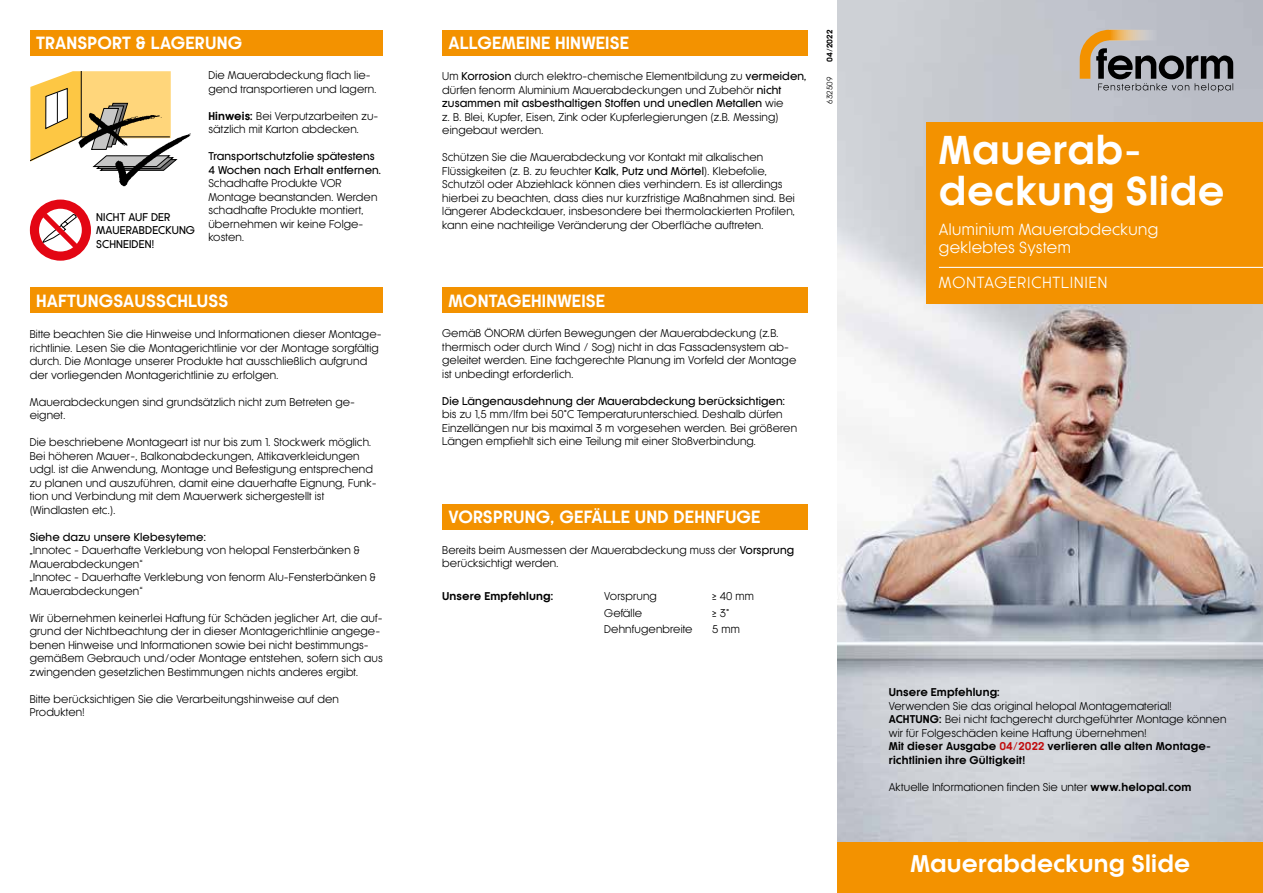
<style>
.page{position:relative;width:1263px;height:893px;background:#fff}
.page>*{position:absolute;margin:0;border:0;box-sizing:border-box;transform-origin:0 0}
.t1{font:700 37.5px/40.5px "Klef";letter-spacing:.015em;color:#fff}
.t2{font:700 22.5px "Klef";letter-spacing:.01em;color:#fff}
.t3{font:700 16.5px "Klef";letter-spacing:.01em;color:#fff}
.t4{font:15px/18px "Klef";letter-spacing:.03em;color:#fff}
.t5{font:15px "Klef";letter-spacing:.065em;color:#fff}
.t6{font:10.5px/13.5px "Klef";letter-spacing:.01em;color:#000}
.t7{font:500 10.5px/13.5px "Klef";letter-spacing:.01em;color:#000}
.t8{font:700 10.5px "Klef";letter-spacing:.01em;color:#000}
.t9{font:700 7.5px "Klef";letter-spacing:.01em;color:#000}
.t10{font:7.5px "Klef";letter-spacing:.01em;color:#000}
.s1{font-weight:700}
.s2{font-weight:500}
.s3{font-weight:700;color:#c00d0e}
</style>
<div class="page">
<img style="left:838px;top:0;width:425px;height:842px">
<svg style="left:1080px;top:30px;width:153px;height:62px;background:#99948e"></svg>
<div style="left:838px;top:842px;width:425px;height:51px;background:#f39200"></div>
<div style="left:926px;top:122px;width:337px;height:181px;background:#f39200"></div>
<hr style="left:939px;top:267px;width:324px;height:1px;background:#fff">
<div style="left:30px;top:30px;width:353px;height:26px;background:#f39200"></div>
<svg style="left:30px;top:71px;width:141px;height:100px"></svg>
<img style="left:74px;top:108px;width:93px;height:42px">
<img style="left:101px;top:125px;width:90px;height:62px">
<svg style="left:30px;top:200px;width:61px;height:61px"></svg>
<div style="left:30px;top:288px;width:353px;height:25px;background:#f39200"></div>
<div style="left:442px;top:288px;width:366px;height:25px;background:#f39200"></div>
<div style="left:442px;top:30px;width:366px;height:25px;background:#f39200"></div>
<div style="left:442px;top:504px;width:366px;height:26px;background:#f39200"></div>
<h3 class="t3" style="left:36px;top:34px;width:207px">TRANSPORT &amp; LAGERUNG</h3>
<p class="t7" style="left:96px;top:210px;width:100px">NICHT AUF DER<br>MAUERABDECKUNG<br>SCHNEIDEN!</p>
<p class="t6" style="left:208px;top:69px;width:170px">Die Mauerabdeckung flach lie&shy;gend transportieren und lagern.</p>
<p class="t6" style="left:208px;top:109px;width:172px"><span class="s1">Hinweis:</span> Bei Verputzarbeiten zu&shy;sätzlich mit Karton abdecken.</p>
<p class="t7" style="left:208px;top:150px;width:175px">Transportschutzfolie spätestens<br>4 Wochen nach Erhalt entfernen.</p>
<p class="t6" style="left:208px;top:177px;width:171px">Schadhafte Produkte VOR<br>Montage beanstanden. Werden schadhafte Produkte montiert, übernehmen wir keine Folge&shy;kosten.</p>
<h3 class="t3" style="left:449px;top:34px;width:182px">ALLGEMEINE HINWEISE</h3>
<p class="t6" style="left:442px;top:70px;width:366px">Um <span class="s2">Korrosion</span> durch elektro-chemische Elementbildung zu <span class="s2">vermeiden, </span>dürfen fenorm Aluminium Mauerabdeckungen und Zubehör <span class="s2">nicht zusammen mit asbesthaltigen Stoffen und unedlen Metallen</span> wie<br>z. B. Blei, Kupfer, Eisen, Zink oder Kupferlegierungen (z.B. Messing) eingebaut werden.</p>
<p class="t6" style="left:442px;top:151px;width:355px">Schützen Sie die Mauerabdeckung vor Kontakt mit alkalischen Flüssigkeiten (z. B. zu feuchter <span class="s2">Kalk, Putz und Mörtel</span>). Klebefolie, Schutzöl oder Abziehlack können dies verhindern. Es ist allerdings hierbei zu beachten, dass dies nur kurzfristige Maßnahmen sind. Bei längerer Abdeckdauer, insbesondere bei thermolackierten Profilen, kann eine nachteilige Veränderung der Oberfläche auftreten.</p>
<h3 class="t3" style="left:36px;top:291px;width:194px">HAFTUNGSAUSSCHLUSS</h3>
<h3 class="t3" style="left:449px;top:291px;width:158px">MONTAGEHINWEISE</h3>
<p class="t6" style="left:30px;top:328px;width:353px">Bitte beachten Sie die Hinweise und Informationen dieser Montage&shy;richtlinie. Lesen Sie die Montagerichtlinie vor der Montage sorgfältig durch. Die Montage unserer Produkte hat ausschließlich aufgrund der vorliegenden Montagerichtlinie zu erfolgen.</p>
<p class="t6" style="left:30px;top:395px;width:327px">Mauerabdeckungen sind grundsätzlich nicht zum Betreten ge&shy;eignet.</p>
<p class="t6" style="left:30px;top:436px;width:348px">Die beschriebene Montageart ist nur bis zum 1. Stockwerk möglich.<br>Bei höheren Mauer-, Balkonabdeckungen, Attikaverkleidungen udgl. ist die Anwendung, Montage und Befestigung entsprechend zu planen und auszuführen, damit eine dauerhafte Eignung, Funk&shy;tion und Verbindung mit dem Mauerwerk sichergestellt ist (Windlasten etc.).</p>
<p class="t7" style="left:30px;top:530px;width:178px">Siehe dazu unsere Klebesyteme:</p>
<p class="t6" style="left:30px;top:544px;width:348px">„Innotec - Dauerhafte Verklebung von helopal Fensterbänken &amp; Mauerabdeckungen“<br>„Innotec - Dauerhafte Verklebung von fenorm Alu-Fensterbänken &amp; Mauerabdeckungen“</p>
<p class="t6" style="left:30px;top:611px;width:354px">Wir übernehmen keinerlei Haftung für Schäden jeglicher Art, die auf&shy;grund der Nichtbeachtung der in dieser Montagerichtlinie angege&shy;benen Hinweise und Informationen sowie bei nicht bestimmungs&shy;gemäßem Gebrauch und/oder Montage entstehen, sofern sich aus zwingenden gesetzlichen Bestimmungen nichts anderes ergibt.</p>
<p class="t6" style="left:30px;top:692px;width:311px">Bitte berücksichtigen Sie die Verarbeitungshinweise auf den<br>Produkten!</p>
<p class="t6" style="left:442px;top:327px;width:356px">Gemäß ÖNORM dürfen Bewegungen der Mauerabdeckung (z.B. thermisch oder durch Wind / Sog) nicht in das Fassadensystem ab&shy;geleitet werden. Eine fachgerechte Planung im Vorfeld der Montage ist unbedingt erforderlich.</p>
<p class="t7" style="left:442px;top:394px;width:345px">Die Längenausdehnung der Mauerabdeckung berücksichtigen:</p>
<p class="t6" style="left:442px;top:408px;width:356px">bis zu 1,5 mm/lfm bei 50°C Temperaturunterschied. Deshalb dürfen<br>Einzellängen nur bis maximal 3 m vorgesehen werden. Bei größeren<br>Längen empfiehlt sich eine Teilung mit einer Stoßverbindung.</p>
<h3 class="t3" style="left:449px;top:508px;width:313px">VORSPRUNG, GEFÄLLE UND DEHNFUGE</h3>
<p class="t6" style="left:442px;top:543px;width:353px">Bereits beim Ausmessen der Mauerabdeckung muss der <span class="s2">Vorsprung </span>berücksichtigt werden.</p>
<p class="t8" style="left:442px;top:590px;width:113px">Unsere Empfehlung:</p>
<p class="t6" style="left:604px;top:590px;width:54px">Vorsprung</p>
<p class="t6" style="left:712px;top:590px;width:43px">≥ 40 mm</p>
<p class="t6" style="left:604px;top:606px;width:39px">Gefälle</p>
<p class="t6" style="left:712px;top:606px;width:19px">≥ 3°</p>
<p class="t6" style="left:604px;top:623px;width:90px">Dehnfugenbreite</p>
<p class="t6" style="left:712px;top:623px;width:29px">5 mm</p>
<p class="t9" style="left:826px;top:62px;width:34px;rotate:-90deg">04/2022</p>
<p class="t10" style="left:826px;top:104px;width:28px;rotate:-90deg">632509</p>
<h1 class="t1" style="left:939px;top:131px;width:287px">Mauerab&shy;deckung Slide</h1>
<h3 class="t4" style="left:939px;top:221px;width:221px">Aluminium Mauerabdeckung geklebtes System</h3>
<h3 class="t5" style="left:939px;top:274px;width:170px">MONTAGERICHTLINIEN</h3>
<p class="t8" style="left:889px;top:686px;width:113px">Unsere Empfehlung:</p>
<p class="t6" style="left:889px;top:699px;width:339px">Verwenden Sie das original helopal Montagematerial!<br><span class="s1">ACHTUNG:</span> Bei nicht fachgerecht durchgeführter Montage können wir für Folgeschäden keine Haftung übernehmen!<br><span class="s1">Mit dieser Ausgabe</span> <span class="s3">04/2022</span> <span class="s1">verlieren alle alten Montage&shy;richtlinien ihre Gültigkeit!</span></p>
<p class="t6" style="left:889px;top:780px;width:304px">Aktuelle Informationen finden Sie unter <span class="s1">www.helopal.com</span></p>
<h2 class="t2" style="left:910px;top:851px;width:281px">Mauerabdeckung Slide</h2>
</div>
